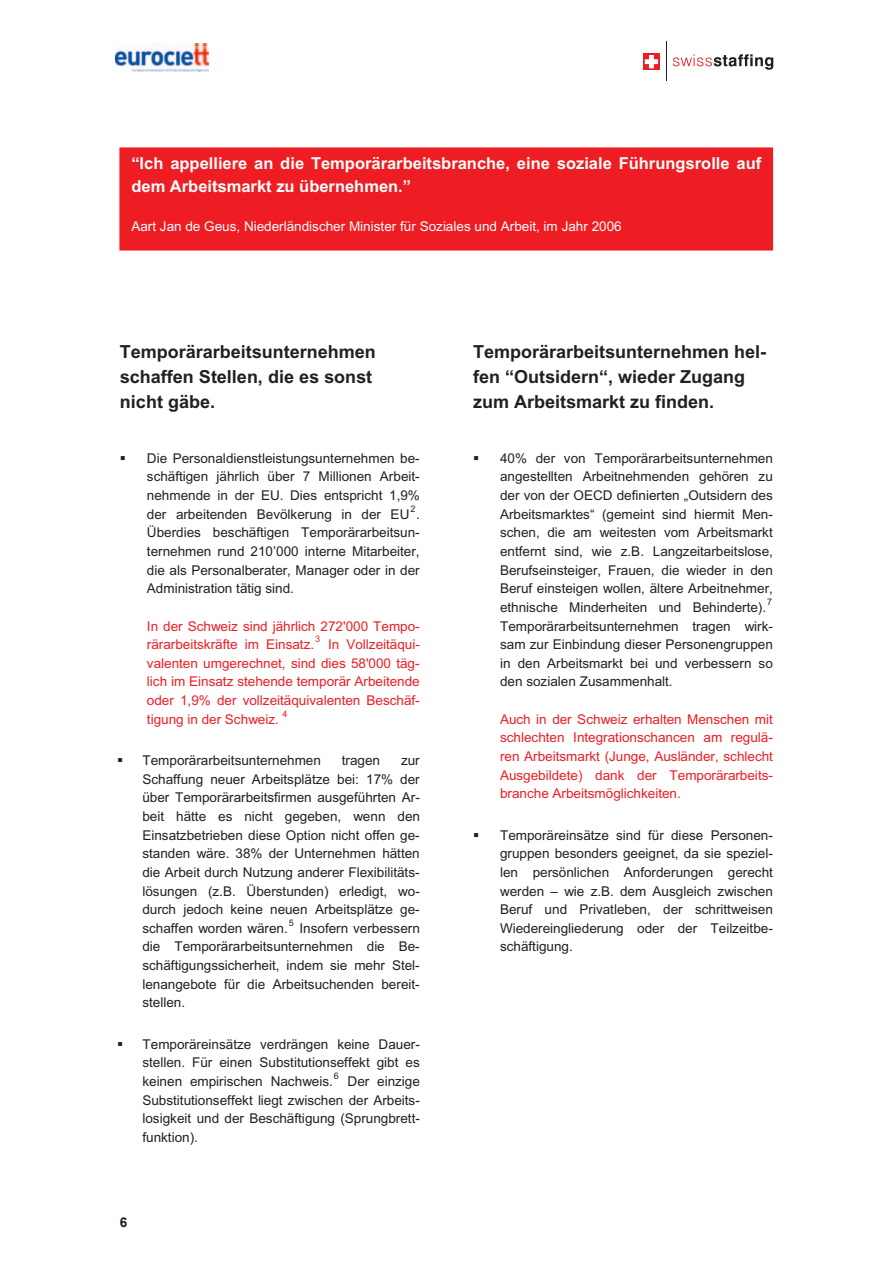
<style>
.page{position:relative;width:893px;height:1263px;background:#fff}
.page>*{position:absolute;margin:0;border:0;box-sizing:border-box;transform-origin:0 0}
.t1{font:700 18px/24.9px "Arial";color:#231f20}
.t2{font:700 16.5px/22.8px "Arial";color:#fff}
.t3{font:13.5px/18.6px "Arial";color:#231f20;text-align:justify}
.t4{font:13.5px/18.6px "Arial";color:#ee1d23;text-align:justify}
.t5{font:13.5px "Arial";color:#fff}
.t6{font:700 13.5px "Arial";color:#231f20}
.t7{font:9px "Arial";color:#231f20}
.t8{font:9px "Arial";color:#ee1d23}
</style>
<div class="page">
<img style="left:116px;top:43px;width:92px;height:28px">
<svg style="left:643px;top:53px;width:17px;height:17px"></svg>
<svg style="left:645px;top:55px;width:13px;height:13px"></svg>
<hr style="left:667px;top:42px;width:1px;height:39px;background:#231f20">
<svg style="left:673px;top:54px;width:100px;height:16px"></svg>
<div style="left:120px;top:148px;width:652px;height:102px;background:#ee1d23"></div>
<div style="left:119px;top:147px;width:654px;height:103px;border:1px solid #ee1d23"></div>
<p class="t2" style="left:131px;top:154px;width:631px">“Ich appelliere an die Temporärarbeitsbranche, eine soziale Führungsrolle auf dem Arbeitsmarkt zu übernehmen.”</p>
<p class="t5" style="left:131px;top:221px;width:492px">Aart Jan de Geus, Niederländischer Minister für Soziales und Arbeit, im Jahr 2006</p>
<h1 class="t1" style="left:120px;top:341px;width:257px">Temporärarbeitsunternehmen schaffen Stellen, die es sonst nicht gäbe.</h1>
<p class="t3" style="left:147px;top:450px;width:274px">Die Personaldienstleistungsunternehmen be&shy;schäftigen jährlich über 7 Millionen Arbeit&shy;nehmende in der EU. Dies entspricht 1,9% der arbeitenden Bevölkerung in der EU</p>
<p class="t7" style="left:410px;top:505px;width:7px">2</p>
<p class="t3" style="left:147px;top:506px;width:274px;text-indent:269px">.<br>Überdies beschäftigen Temporärarbeitsun&shy;ternehmen rund 210’000 interne Mitarbeiter, die als Personalberater, Manager oder in der Administration tätig sind.</p>
<p class="t4" style="left:147px;top:618px;width:274px">In der Schweiz sind jährlich 272'000 Tempo&shy;rärarbeitskräfte im Einsatz.</p>
<p class="t8" style="left:315px;top:636px;width:7px">3</p>
<p class="t4" style="left:147px;top:636px;width:274px;text-indent:181px">In Vollzeitäqui&shy;valenten umgerechnet, sind dies 58'000 täg&shy;lich im Einsatz stehende temporär Arbeitende oder 1,9% der vollzeitäquivalenten Beschäf&shy;tigung in der Schweiz.</p>
<p class="t8" style="left:282px;top:710px;width:7px">4</p>
<p class="t3" style="left:142px;top:752px;width:180px">Temporärarbeitsunternehmen</p>
<p class="t3" style="left:342px;top:752px;width:40px">tragen</p>
<p class="t3" style="left:142px;top:752px;width:279px;text-indent:259px">zur Schaffung neuer Arbeitsplätze bei: 17% der über Temporärarbeitsfirmen ausgeführten Ar&shy;beit hätte es nicht gegeben, wenn den Einsatzbetrieben diese Option nicht offen ge&shy;standen wäre. 38% der Unternehmen hätten die Arbeit durch Nutzung anderer Flexibilitäts&shy;lösungen (z.B. Überstunden) erledigt, wo&shy;durch jedoch keine neuen Arbeitsplätze ge&shy;schaffen worden wären.</p>
<p class="t7" style="left:289px;top:919px;width:7px">5</p>
<p class="t3" style="left:142px;top:920px;width:279px;text-indent:157px">Insofern verbessern die Temporärarbeitsunternehmen die Be&shy;schäftigungssicherheit, indem sie mehr Stel&shy;lenangebote für die Arbeitsuchenden bereit&shy;stellen.</p>
<p class="t3" style="left:142px;top:1036px;width:279px">Temporäreinsätze verdrängen keine Dauer&shy;stellen. Für einen Substitutionseffekt gibt es keinen empirischen Nachweis.</p>
<p class="t7" style="left:334px;top:1073px;width:7px">6</p>
<p class="t3" style="left:142px;top:1073px;width:279px;text-indent:205px">Der einzige Substitutionseffekt liegt zwischen der Arbeits&shy;losigkeit und der Beschäftigung (Sprungbrett&shy;funktion).</p>
<p class="t6" style="left:120px;top:1214px;width:9px">6</p>
<h1 class="t1" style="left:473px;top:341px;width:295px">Temporärarbeitsunternehmen hel&shy;fen “Outsidern“, wieder Zugang zum Arbeitsmarkt zu finden.</h1>
<p class="t3" style="left:500px;top:450px;width:274px">40% der von Temporärarbeitsunternehmen angestellten Arbeitnehmenden gehören zu der von der OECD definierten „Outsidern des Arbeitsmarktes“ (gemeint sind hiermit Men&shy;schen, die am weitesten vom Arbeitsmarkt entfernt sind, wie z.B. Langzeitarbeitslose, Berufseinsteiger, Frauen, die wieder in den Beruf einsteigen wollen, ältere Arbeitnehmer, ethnische Minderheiten und Behinderte).</p>
<p class="t7" style="left:767px;top:599px;width:7px">7</p>
<p class="t3" style="left:500px;top:618px;width:274px">Temporärarbeitsunternehmen tragen wirk&shy;sam zur Einbindung dieser Personengruppen in den Arbeitsmarkt bei und verbessern so den sozialen Zusammenhalt.</p>
<p class="t4" style="left:500px;top:711px;width:274px">Auch in der Schweiz erhalten Menschen mit schlechten Integrationschancen am regulä&shy;ren Arbeitsmarkt (Junge, Ausländer, schlecht Ausgebildete) dank der Temporärarbeits&shy;branche Arbeitsmöglichkeiten.</p>
<p class="t3" style="left:500px;top:827px;width:274px">Temporäreinsätze sind für diese Personen&shy;gruppen besonders geeignet, da sie speziel&shy;len persönlichen Anforderungen gerecht werden – wie z.B. dem Ausgleich zwischen Beruf und Privatleben, der schrittweisen Wiedereingliederung oder der Teilzeitbe&shy;schäftigung.</p>
</div>
